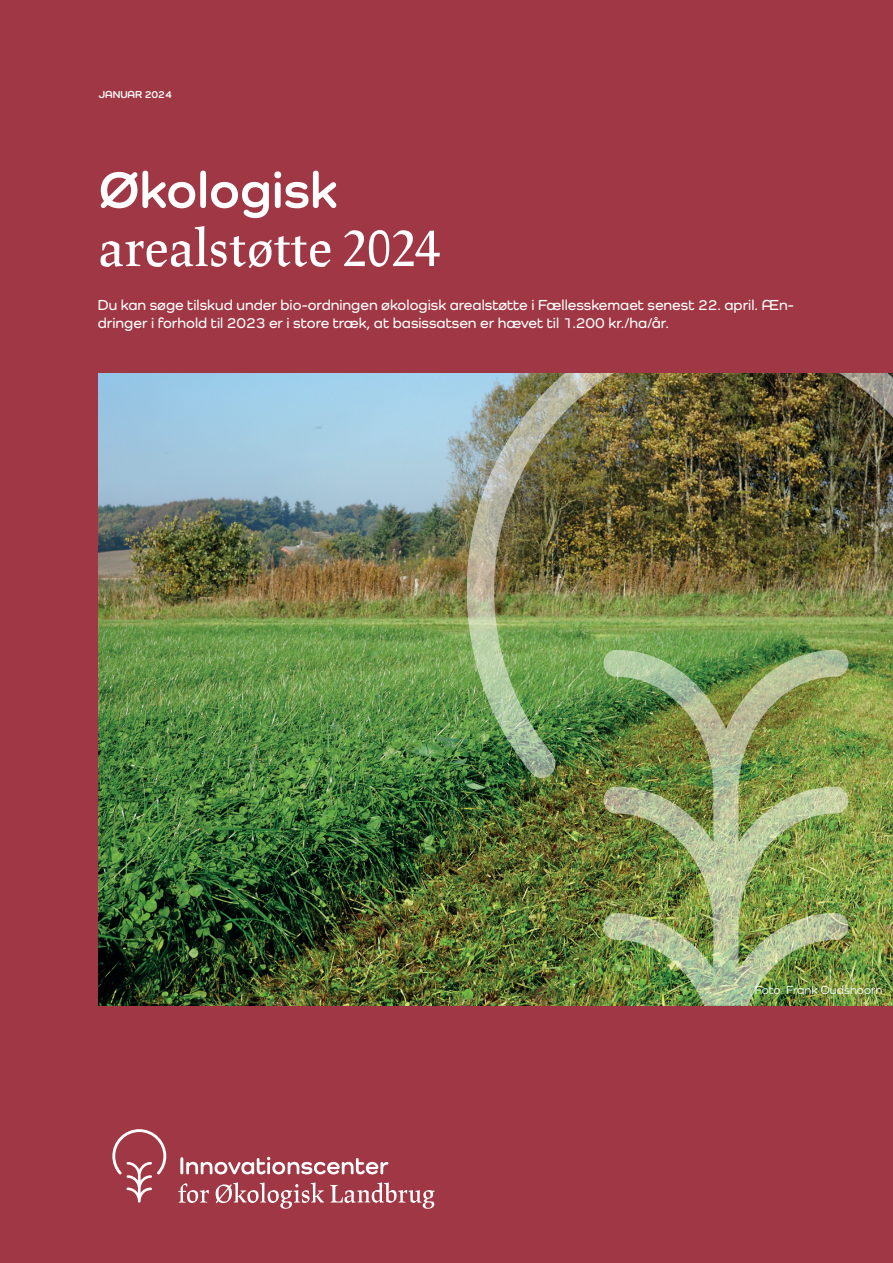
<style>
.page{position:relative;width:893px;height:1263px;background:#9f3844}
.page>*{position:absolute;margin:0;border:0;box-sizing:border-box;transform-origin:0 0}
.t1{font:600 52.5px "Lapture Display";color:#fff}
.t2{font:700 52.5px "Como";color:#fff}
.t3{font:600 15px/18px "Como";color:#fff}
.t4{font:500 12px "Como";color:#fff}
.t5{font:700 10.5px "Como";color:#fff}
</style>
<div class="page">
<img style="left:99px;top:373px;width:794px;height:633px">
<svg style="left:112px;top:1129px;width:54px;height:73px"></svg>
<hr style="left:180px;top:1157px;width:3px;height:17px;background:#fff;border-radius:2px">
<svg style="left:186px;top:1157px;width:202px;height:17px"></svg>
<svg style="left:178px;top:1183px;width:31px;height:20px"></svg>
<svg style="left:216px;top:1182px;width:108px;height:27px"></svg>
<svg style="left:330px;top:1182px;width:104px;height:27px"></svg>
<img style="left:468px;top:373px;width:425px;height:407px">
<img style="left:603px;top:650px;width:245px;height:355px">
<p class="t5" style="left:99px;top:88px;width:74px">JANUAR 2024</p>
<h1 class="t2" style="left:99px;top:158px;width:240px">Økologisk</h1>
<h1 class="t1" style="left:99px;top:217px;width:343px">arealstøtte 2024</h1>
<p class="t3" style="left:98px;top:296px;width:698px">Du kan søge tilskud under bio-ordningen økologisk arealstøtte i Fællesskemaet senest 22. april. Æn&shy;dringer i forhold til 2023 er i store træk, at basissatsen er hævet til 1.200 kr./ha/år.</p>
<p class="t4" style="left:755px;top:983px;width:129px">Foto: Frank Oudshoorn</p>
</div>
